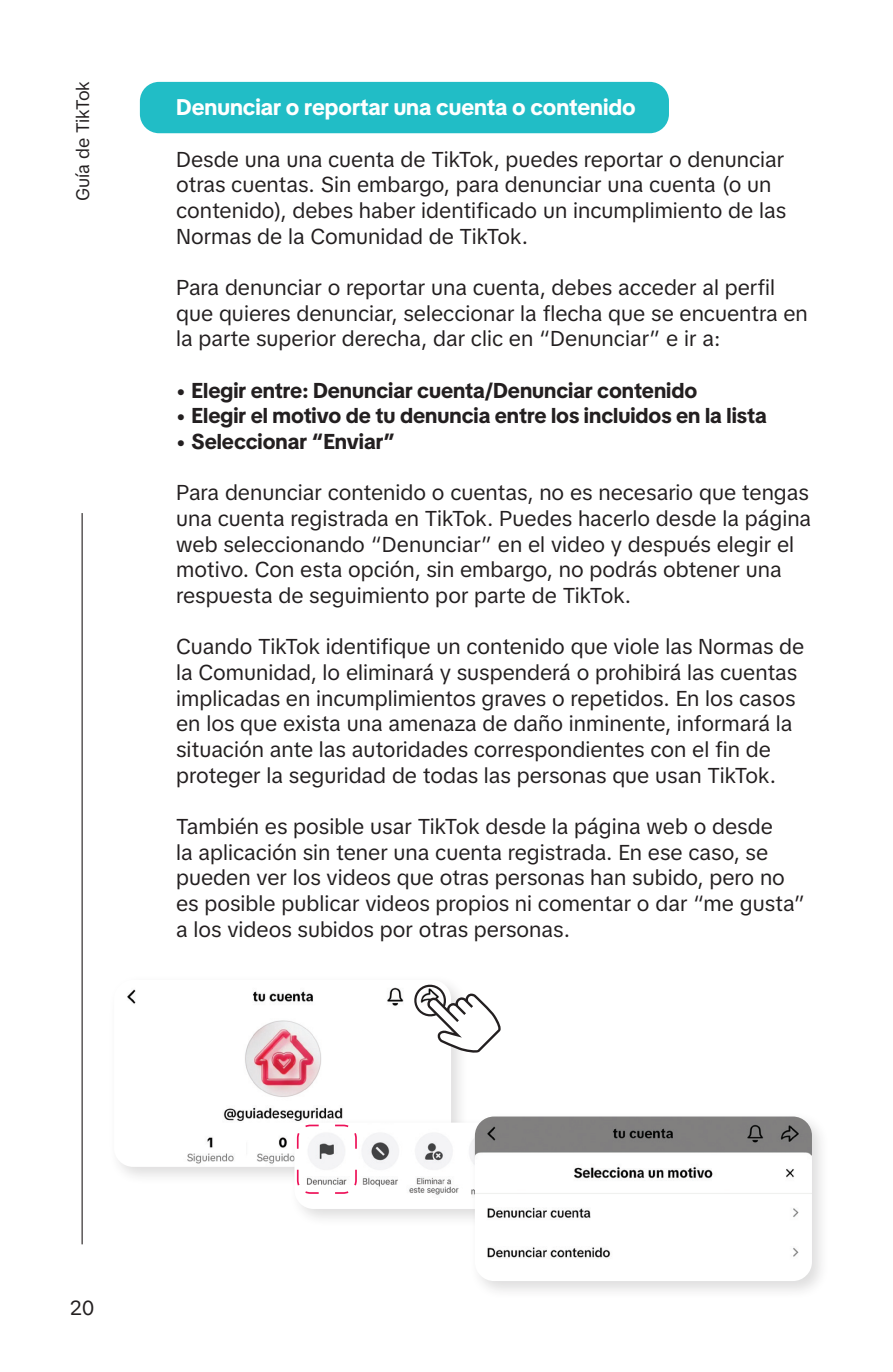
<style>
.page{position:relative;width:893px;height:1372px;background:#fff}
.page>*{position:absolute;margin:0;border:0;box-sizing:border-box;transform-origin:0 0}
.t1{font:700 22.5px "Tik Tok Sans Display";color:#fff}
.t2{font:21.38px/25.7px "Tik Tok Sans Text";color:#231f20}
.t3{font:700 21.38px "Tik Tok Sans Display";color:#231f20}
.t4{font:20.25px "Tik Tok Sans Text";color:#231f20}
.t5{font:18px "Tik Tok Sans Text";color:#231f20}
.s1{font-family:"Tik Tok Sans Text";font-weight:400}
</style>
<div class="page">
<hr style="left:82px;top:513px;width:1px;height:731px;background:#231f20">
<div style="left:140px;top:82px;width:529px;height:51px;background:#21bdc6;border-radius:19px"></div>
<div style="left:108px;top:973px;width:361px;height:212px;background:#231f20;opacity:.15"></div>
<img style="left:114px;top:979px;width:337px;height:187px">
<div style="left:288px;top:1116px;width:362px;height:111px;background:#231f20;opacity:.15"></div>
<img style="left:294px;top:1122px;width:175px;height:86px">
<svg style="left:296px;top:1123px;width:62px;height:71px"></svg>
<div style="left:469px;top:1110px;width:361px;height:189px;background:#231f20;opacity:.15"></div>
<img style="left:475px;top:1116px;width:337px;height:164px">
<svg style="left:413px;top:983px;width:88px;height:71px"></svg>
<p class="t5" style="left:69px;top:201px;width:122px;rotate:-90deg">Guía de TikTok</p>
<p class="t1" style="left:176px;top:91px;width:461px">Denunciar o reportar una cuenta o contenido</p>
<p class="t2" style="left:176px;top:145px;width:611px">Desde una una cuenta de TikTok, puedes reportar o denunciar otras cuentas. Sin embargo, para denunciar una cuenta (o un contenido), debes haber identificado un incumplimiento de las Normas de la Comunidad de TikTok.</p>
<p class="t2" style="left:176px;top:273px;width:633px">Para denunciar o reportar una cuenta, debes acceder al perfil que quieres denunciar, seleccionar la flecha que se encuentra en la parte superior derecha, dar clic en “Denunciar” e ir a:</p>
<p class="t3" style="left:176px;top:375px;width:523px"><span class="s1">•</span> Elegir entre: Denunciar cuenta/Denunciar contenido</p>
<p class="t3" style="left:176px;top:401px;width:592px"><span class="s1">•</span> Elegir el motivo de tu denuncia entre los incluidos en la lista</p>
<p class="t3" style="left:176px;top:426px;width:220px"><span class="s1">•</span> Seleccionar “Enviar”</p>
<p class="t2" style="left:176px;top:478px;width:637px">Para denunciar contenido o cuentas, no es necesario que tengas una cuenta registrada en TikTok. Puedes hacerlo desde la página web seleccionando “Denunciar” en el video y después elegir el motivo. Con esta opción, sin embargo, no podrás obtener una respuesta de seguimiento por parte de TikTok.</p>
<p class="t2" style="left:176px;top:632px;width:630px">Cuando TikTok identifique un contenido que viole las Normas de la Comunidad, lo eliminará y suspenderá o prohibirá las cuentas implicadas en incumplimientos graves o repetidos. En los casos en los que exista una amenaza de daño inminente, informará la situación ante las autoridades correspondientes con el fin de proteger la seguridad de todas las personas que usan TikTok.</p>
<p class="t2" style="left:176px;top:812px;width:631px">También es posible usar TikTok desde la página web o desde<br>la aplicación sin tener una cuenta registrada. En ese caso, se pueden ver los videos que otras personas han subido, pero no es posible publicar videos propios ni comentar o dar “me gusta” a los videos subidos por otras personas.</p>
<p class="t4" style="left:70px;top:1292px;width:26px">20</p>
</div>
